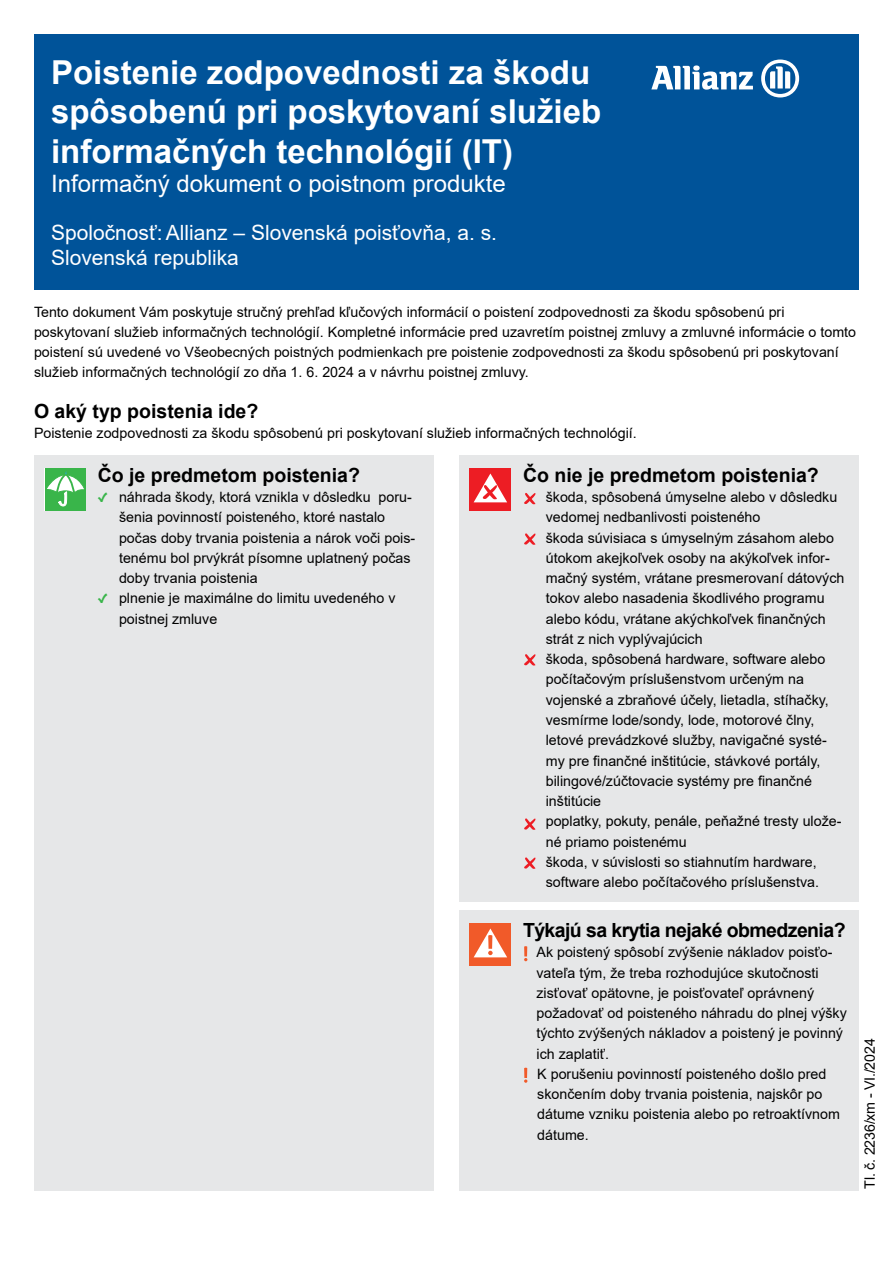
<style>
.page{position:relative;width:893px;height:1263px;background:#fff}
.page>*{position:absolute;margin:0;border:0;box-sizing:border-box;transform-origin:0 0}
.t1{font:700 33px/39.6px "Arial";color:#fff}
.t2{font:24px "Arial";color:#fff}
.t3{font:21px/25.2px "Arial";color:#fff}
.t4{font:700 19.5px "Arial";color:#000}
.t5{font:700 19.5px "Arial";letter-spacing:-.03em;color:#000}
.t6{font:14.25px/20.2px "Arial";color:#000}
.s1{font-family:"Allianz Neo";font-weight:700;color:#39b54a}
</style>
<div class="page">
<div style="left:34px;top:34px;width:825px;height:255px;background:#005399"></div>
<div style="left:34px;top:455px;width:400px;height:736px;background:#e6e7e8"></div>
<div style="left:459px;top:455px;width:400px;height:446px;background:#e6e7e8"></div>
<div style="left:459px;top:910px;width:400px;height:281px;background:#e6e7e8"></div>
<div style="left:45px;top:468px;width:41px;height:42px;background:#39b54a"></div>
<svg style="left:47px;top:471px;width:37px;height:35px"></svg>
<div style="left:470px;top:468px;width:41px;height:42px;background:#ed1d24"></div>
<svg style="left:474px;top:473px;width:33px;height:29px"></svg>
<div style="left:470px;top:923px;width:41px;height:42px;background:#f15a29"></div>
<svg style="left:474px;top:928px;width:33px;height:29px"></svg>
<svg style="left:524px;top:493px;width:11px;height:11px"></svg>
<svg style="left:524px;top:533px;width:11px;height:12px"></svg>
<svg style="left:524px;top:654px;width:11px;height:11px"></svg>
<svg style="left:524px;top:818px;width:11px;height:12px"></svg>
<svg style="left:524px;top:857px;width:11px;height:12px"></svg>
<svg style="left:524px;top:946px;width:3px;height:15px"></svg>
<svg style="left:524px;top:1068px;width:3px;height:15px"></svg>
<svg style="left:651px;top:65px;width:102px;height:25px"></svg>
<svg style="left:761px;top:60px;width:38px;height:37px"></svg>
<h1 class="t1" style="left:51px;top:53px;width:552px">Poistenie zodpovednosti za škodu spôsobenú pri poskytovaní služieb informačných technológií (IT)</h1>
<h2 class="t2" style="left:51px;top:167px;width:456px">Informačný dokument o poistnom produkte</h2>
<h3 class="t3" style="left:51px;top:220px;width:447px">Spoločnosť:Allianz – Slovenská poisťovňa, a. s.<br>Slovenská republika</h3>
<p class="t6" style="left:34px;top:301px;width:824px">Tento dokument Vám poskytuje stručný prehľad kľučových informácií o poistení zodpovednosti za škodu spôsobenú pri poskytovaní služieb informačných technológií. Kompletné informácie pred uzavretím poistnej zmluvy a zmluvné informácie o tomto poistení sú uvedené vo Všeobecných poistných podmienkach pre poistenie zodpovednosti za škodu spôsobenú pri poskytovaní služieb informačných technológií zo dňa 1. 6. 2024 a v návrhu poistnej zmluvy.</p>
<h3 class="t4" style="left:34px;top:397px;width:226px">O aký typ poistenia ide?</h3>
<p class="t6" style="left:34px;top:423px;width:604px">Poistenie zodpovednosti za škodu spôsobenú pri poskytovaní služieb informačných technológií.</p>
<h3 class="t4" style="left:98px;top:461px;width:264px">Čo je predmetom poistenia?</h3>
<p class="t6" style="left:119px;top:487px;width:298px;text-indent:-21px"><span class="s1">✓</span> náhrada škody, ktorá vznikla v dôsledku poru&shy;šenia povinností poisteného, ktoré nastalo počas doby trvania poistenia a nárok voči pois&shy;tenému bol prvýkrát písomne uplatnený počas doby trvania poistenia</p>
<p class="t6" style="left:119px;top:588px;width:278px;text-indent:-21px"><span class="s1">✓</span> plnenie je maximálne do limitu uvedeného v poistnej zmluve</p>
<h3 class="t4" style="left:523px;top:461px;width:297px">Čo nie je predmetom poistenia?</h3>
<p class="t6" style="left:546px;top:487px;width:300px">škoda, spôsobená úmyselne alebo v dôsledku vedomej nedbanlivosti poisteného<br>škoda súvisiaca s úmyselným zásahom alebo útokom akejkoľvek osoby na akýkoľvek infor&shy;mačný systém, vrátane presmerovaní dátových tokov alebo nasadenia škodlivého programu alebo kódu, vrátane akýchkoľvek finančných strát z nich vyplývajúcich<br>škoda, spôsobená hardware, software alebo počítačovým príslušenstvom určeným na vojenské a zbraňové účely, lietadla, stíhačky, vesmírme lode/sondy, lode, motorové člny, letové prevádzkové služby, navigačné systé&shy;my pre finančné inštitúcie, stávkové portály, bilingové/zúčtovacie systémy pre finančné inštitúcie<br>poplatky, pokuty, penále, peňažné tresty ulože&shy;né priamo poistenému<br>škoda, v súvislosti so stiahnutím hardware, software alebo počítačového príslušenstva.</p>
<h3 class="t5" style="left:523px;top:916px;width:324px">Týkajú sa krytia nejaké obmedzenia?</h3>
<p class="t6" style="left:536px;top:942px;width:312px">Ak poistený spôsobí zvýšenie nákladov poisťo&shy;vateľa tým, že treba rozhodujúce skutočnosti zisťovať opätovne, je poisťovateľ oprávnený požadovať od poisteného náhradu do plnej výšky týchto zvýšených nákladov a poistený je povinný ich zaplatiť.<br>K porušeniu povinností poisteného došlo pred skončením doby trvania poistenia, najskôr po dátume vzniku poistenia alebo po retroaktívnom dátume.</p>
<p class="t6" style="left:859px;top:1188px;width:152px;rotate:-90deg">Tl. č. 2236/xm - VI./2024</p>
</div>
